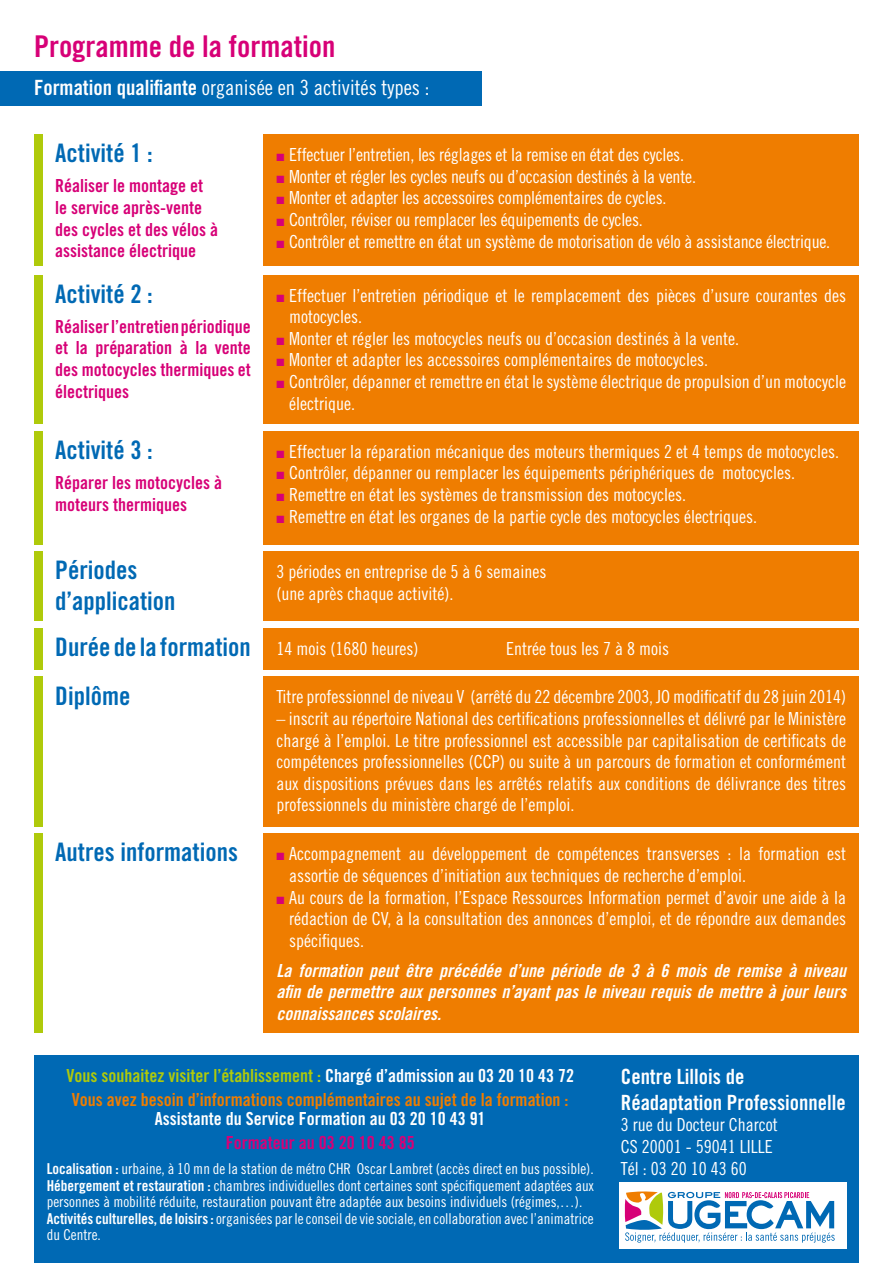
<style>
.page{position:relative;width:893px;height:1263px;background:#fff}
.page>*{position:absolute;margin:0;border:0;box-sizing:border-box;transform-origin:0 0}
.t1{font:30px "Trade Gothic Bold Cond Twenty";color:#d70077}
.t2{font:25.5px/30.6px "Trade Gothic Bold Cond Twenty";color:#0069b4}
.t3{font:21px "Trade Gothic Cond Eighteen";color:#fff}
.t4{font:21px/25.2px "Trade Gothic Bold Cond Twenty";color:#fff}
.t5{font:18px/21.6px "Trade Gothic Cond Eighteen";color:#fff}
.t6{font:18px/21.6px "Trade Gothic Bold Cond Twenty";color:#d70077}
.t7{font:18px/21.6px "Trade Gothic Bold Cond Twenty Obl";color:#fff;text-align:justify}
.t8{font:18px/23.7px "Trade Gothic Bold Cond Twenty";color:#ef7d00;text-align:center}
.t9{font:18px "Trade Gothic Bold Cond Twenty";color:#fff}
.t10{font:15px/16.5px "Trade Gothic Cond Eighteen";color:#fff}
.s1{font-family:"Trade Gothic Bold Cond Twenty"}
.s2{color:#d70077}
.s3{color:#afca0b}
.s4{color:#fff}
</style>
<div class="page">
<div style="left:34px;top:1056px;width:825px;height:207px;background:#0069b4"></div>
<div style="left:0;top:72px;width:482px;height:34px;background:#0069b4"></div>
<div style="left:264px;top:134px;width:595px;height:132px;background:#ef7d00"></div>
<div style="left:264px;top:275px;width:595px;height:148px;background:#ef7d00"></div>
<div style="left:264px;top:431px;width:595px;height:113px;background:#ef7d00"></div>
<div style="left:264px;top:551px;width:595px;height:70px;background:#ef7d00"></div>
<div style="left:264px;top:628px;width:595px;height:41px;background:#ef7d00"></div>
<div style="left:264px;top:676px;width:595px;height:151px;background:#ef7d00"></div>
<div style="left:264px;top:833px;width:595px;height:200px;background:#ef7d00"></div>
<div style="left:34px;top:134px;width:9px;height:132px;background:#afca0b"></div>
<div style="left:34px;top:275px;width:9px;height:148px;background:#afca0b"></div>
<div style="left:34px;top:431px;width:9px;height:113px;background:#afca0b"></div>
<div style="left:34px;top:551px;width:9px;height:70px;background:#afca0b"></div>
<div style="left:34px;top:628px;width:9px;height:41px;background:#afca0b"></div>
<div style="left:34px;top:676px;width:9px;height:151px;background:#afca0b"></div>
<div style="left:34px;top:833px;width:9px;height:200px;background:#afca0b"></div>
<div style="left:619px;top:1182px;width:227px;height:67px;background:#fff"></div>
<svg style="left:625px;top:1191px;width:210px;height:51px"></svg>
<h1 class="t1" style="left:34px;top:28px;width:303px">Programme de la formation</h1>
<p class="t3" style="left:34px;top:75px;width:397px"><span class="s1">Formation qualifiante</span> organisée en 3 activités types :</p>
<h2 class="t2" style="left:55px;top:138px;width:99px">Activité 1 :</h2>
<p class="t6" style="left:55px;top:175px;width:164px">Réaliser le montage et le service après-vente des cycles et des vélos à assistance électrique</p>
<h2 class="t2" style="left:55px;top:278px;width:99px">Activité 2 :</h2>
<p class="t6" style="left:55px;top:315px;width:197px;text-align:justify">Réaliser l’entretien périodique et la préparation à la vente des motocycles thermiques et électriques</p>
<h2 class="t2" style="left:55px;top:434px;width:99px">Activité 3 :</h2>
<p class="t6" style="left:55px;top:472px;width:168px">Réparer les motocycles à moteurs thermiques</p>
<h2 class="t2" style="left:55px;top:555px;width:122px">Périodes d’application</h2>
<h2 class="t2" style="left:55px;top:622px;width:197px;line-height:48.6px">Durée de la formation<br>Diplôme</h2>
<h2 class="t2" style="left:55px;top:837px;width:184px">Autres informations</h2>
<p class="t5" style="left:276px;top:144px;width:409px"><span class="s2">■</span> Effectuer l’entretien, les réglages et la remise en état des cycles.</p>
<p class="t5" style="left:276px;top:165px;width:421px"><span class="s2">■</span> Monter et régler les cycles neufs ou d’occasion destinés à la vente.</p>
<p class="t5" style="left:276px;top:187px;width:392px"><span class="s2">■</span> Monter et adapter les accessoires complémentaires de cycles.</p>
<p class="t5" style="left:276px;top:209px;width:368px"><span class="s2">■</span> Contrôler, réviser ou remplacer les équipements de cycles.</p>
<p class="t5" style="left:276px;top:230px;width:555px"><span class="s2">■</span> Contrôler et remettre en état un système de motorisation de vélo à assistance électrique.</p>
<p class="t5" style="left:289px;top:284px;width:559px;text-indent:-13px"><span class="s2">■</span> Effectuer l’entretien périodique et le remplacement des pièces d’usure courantes des motocycles.</p>
<p class="t5" style="left:276px;top:327px;width:464px"><span class="s2">■</span> Monter et régler les motocycles neufs ou d’occasion destinés à la vente.</p>
<p class="t5" style="left:276px;top:349px;width:433px"><span class="s2">■</span> Monter et adapter les accessoires complémentaires de motocycles.</p>
<p class="t5" style="left:289px;top:370px;width:558px;text-indent:-13px"><span class="s2">■</span> Contrôler, dépanner et remettre en état le système électrique de propulsion d’un motocycle électrique.</p>
<p class="t5" style="left:276px;top:440px;width:564px"><span class="s2">■</span> Effectuer la réparation mécanique des moteurs thermiques 2 et 4 temps de motocycles.</p>
<p class="t5" style="left:276px;top:462px;width:520px"><span class="s2">■</span> Contrôler, dépanner ou remplacer les équipements périphériques de motocycles.</p>
<p class="t5" style="left:276px;top:484px;width:411px"><span class="s2">■</span> Remettre en état les systèmes de transmission des motocycles.</p>
<p class="t5" style="left:276px;top:505px;width:482px"><span class="s2">■</span> Remettre en état les organes de la partie cycle des motocycles électriques.</p>
<p class="t5" style="left:276px;top:561px;width:271px">3 périodes en entreprise de 5 à 6 semaines (une après chaque activité).</p>
<p class="t5" style="left:276px;top:637px;width:143px">14 mois (1680 heures)</p>
<p class="t5" style="left:506px;top:637px;width:164px">Entrée tous les 7 à 8 mois</p>
<p class="t5" style="left:276px;top:686px;width:571px">Titre professionnel de niveau V (arrêté du 22 décembre 2003, JO modificatif du 28 juin 2014)</p>
<p class="t5" style="left:276px;top:707px;width:571px;text-align:justify">– inscrit au répertoire National des certifications professionnelles et délivré par le Ministère chargé à l’emploi. Le titre professionnel est accessible par capitalisation de certificats de compétences professionnelles (CCP) ou suite à un parcours de formation et conformément aux dispositions prévues dans les arrêtés relatifs aux conditions de délivrance des titres professionnels du ministère chargé de l’emploi.</p>
<p class="t5" style="left:289px;top:843px;width:558px;text-indent:-13px"><span class="s2">■</span> Accompagnement au développement de compétences transverses : la formation est assortie de séquences d’initiation aux techniques de recherche d’emploi.</p>
<p class="t5" style="left:289px;top:886px;width:559px;text-align:justify;text-indent:-13px"><span class="s2">■</span> Au cours de la formation, l’Espace Ressources Information permet d’avoir une aide à la rédaction de CV, à la consultation des annonces d’emploi, et de répondre aux demandes spécifiques.</p>
<p class="t7" style="left:276px;top:959px;width:571px">La formation peut être précédée d’une période de 3 à 6 mois de remise à niveau afin de permettre aux personnes n’ayant pas le niveau requis de mettre à jour leurs connaissances scolaires.</p>
<p class="t8" style="left:66px;top:1064px;width:509px"><span class="s3">Vous souhaitez visiter l’établissement :</span> <span class="s4">Chargé d’admission au 03 20 10 43 72<br></span>Vous avez besoin d’informations complémentaires au sujet de la formation :</p>
<p class="t9" style="left:155px;top:1108px;width:332px">Assistante du Service Formation au 03 20 10 43 91</p>
<p class="t6" style="left:226px;top:1132px;width:190px">Formateur au 03 20 10 43 85</p>
<p class="t10" style="left:47px;top:1160px;width:548px"><span class="s1">Localisation :</span> urbaine, à 10 mn de la station de métro CHR Oscar Lambret (accès direct en bus possible).<br><span class="s1">Hébergement et restauration :</span> chambres individuelles dont certaines sont spécifiquement adaptées aux personnes à mobilité réduite, restauration pouvant être adaptée aux besoins individuels (régimes,…).<br><span class="s1">Activités culturelles, de loisirs :</span> organisées par le conseil de vie sociale, en collaboration avec l’animatrice du Centre.</p>
<p class="t4" style="left:621px;top:1064px;width:227px">Centre Lillois de<br>Réadaptation Professionnelle</p>
<p class="t5" style="left:621px;top:1114px;width:158px">3 rue du Docteur Charcot<br>CS 20001 - 59041 LILLE<br>Tél : 03 20 10 43 60</p>
</div>
